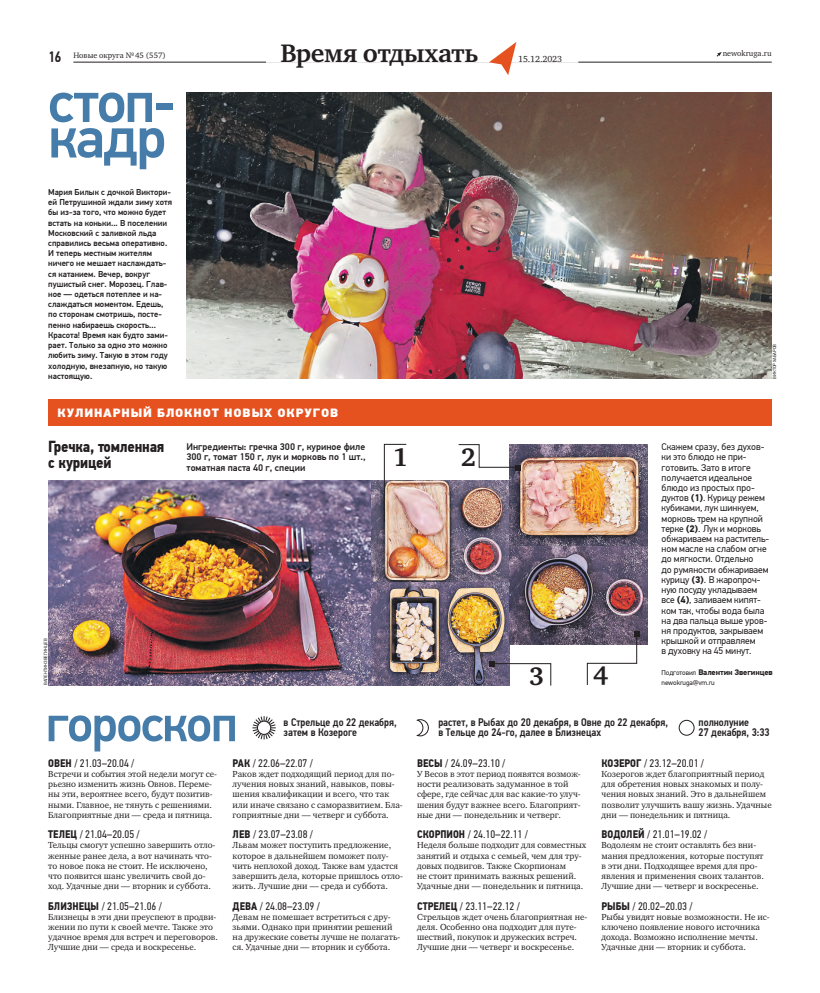
<style>
.page{position:relative;width:820px;height:993px;background:#fff}
.page>*{position:absolute;margin:0;border:0;box-sizing:border-box;transform-origin:0 0}
.t1{font:500 58.8px "PF Din Text Pro";letter-spacing:-.035em;color:#457ca9}
.t2{font:500 51.4px "PF Din Text Pro";letter-spacing:-.035em;color:#457ca9}
.t3{font:700 26px "Charter ITC";letter-spacing:-.01em;color:#231f20}
.t4{font:700 16px/16px "PF Din Text Cond Pro";letter-spacing:-.01em;color:#231f20}
.t5{font:500 15px "PF Din Text Cond Pro";color:#231f20}
.t6{font:900 12px "PF Din Text Pro";letter-spacing:.07em;color:#fff}
.t7{font:11px "PF Din Text Cond Pro";color:#231f20}
.t8{font:500 11px/10.2px "PF Din Text Cond Pro";color:#231f20}
.t9{font:9.6px/10.2px "PF Din Text Pro";letter-spacing:-.005em;color:#231f20}
.t10{font:500 9.6px/10.2px "PF Din Text Pro";color:#231f20;text-align:justify}
.t11{font:9px/10.2px "Charter ITC";color:#231f20}
.t12{font:500 8.5px/10.2px "PF Din Text Pro";color:#231f20}
.t13{font:8px "Charter ITC";color:#231f20}
.t14{font:700 8px "PF Din Text Pro";letter-spacing:-.015em;color:#231f20}
.t15{font:7px "PF Din Text Pro";letter-spacing:-.015em;color:#231f20}
.t16{font:4.5px "PF Din Text Pro";color:#231f20}
.s1{font-weight:700}
.s2{font-weight:400;font-size:7px}
</style>
<div class="page">
<svg style="left:716px;top:52px;width:5px;height:5px"></svg>
<hr style="left:73px;top:62px;width:698px;height:1px;background:#231f20">
<div style="left:266px;top:43px;width:312px;height:20px;background:#fff"></div>
<svg style="left:489px;top:42px;width:27px;height:33px"></svg>
<svg style="left:416px;top:719px;width:12px;height:17px"></svg>
<svg style="left:252px;top:716px;width:24px;height:23px"></svg>
<div style="left:678px;top:719px;width:16px;height:16px;border:1px solid #231f20;border-radius:50%"></div>
<img style="left:186px;top:93px;width:585px;height:285px">
<img style="left:48px;top:480px;width:461px;height:204px">
<img style="left:509px;top:444px;width:138px;height:200px">
<svg style="left:383px;top:443px;width:23px;height:79px"></svg>
<svg style="left:489px;top:660px;width:62px;height:25px"></svg>
<svg style="left:586px;top:631px;width:53px;height:54px"></svg>
<svg style="left:458px;top:444px;width:63px;height:26px"></svg>
<div style="left:48px;top:399px;width:723px;height:26px;background:#e65120"></div>
<h3 class="t5" style="left:48px;top:51px;width:15px">16</h3>
<h3 class="t3" style="left:280px;top:42px;width:199px">Время отдыхать</h3>
<p class="t13" style="left:722px;top:50px;width:51px">newokruga.ru</p>
<p class="t13" style="left:73px;top:52px;width:94px">Новые округа № 45 (557)</p>
<p class="t11" style="left:518px;top:55px;width:45px">15.12.2023</p>
<h1 class="t1" style="left:48px;top:78px;width:128px">стоп-</h1>
<h1 class="t1" style="left:48px;top:113px;width:120px">кадр</h1>
<p class="t12" style="left:48px;top:188px;width:125px">Мария Билык с дочкой Виктори&shy;ей Петрушиной ждали зиму хотя бы из-за того, что можно будет встать на коньки... В поселении<br>Московский с заливкой льда справились весьма оперативно.<br>И теперь местным жителям ничего не мешает наслаждать&shy;ся катанием. Вечер, вокруг пушистый снег. Морозец. Глав&shy;ное — одеться потеплее и на&shy;слаждаться моментом. Едешь, по сторонам смотришь, посте&shy;пенно набираешь скорость...<br>Красота! Время как будто зами&shy;рает. Только за одно это можно любить зиму. Такую в этом году холодную, внезапную, но такую настоящую.</p>
<h3 class="t6" style="left:58px;top:407px;width:282px">КУЛИНАРНЫЙ БЛОКНОТ НОВЫХ ОКРУГОВ</h3>
<p class="t16" style="left:772px;top:378px;width:36px;rotate:-90deg">ВИКТОР ХАБАРОВ</p>
<h3 class="t4" style="left:48px;top:439px;width:118px">Гречка, томленная с курицей</h3>
<p class="t10" style="left:186px;top:442px;width:181px">Ингредиенты: гречка 300 г, куриное филе 300 г, томат 150 г, лук и морковь по 1 шт., томатная паста 40 г, специи</p>
<p class="t9" style="left:661px;top:442px;width:109px">Скажем сразу, без духов&shy;ки это блюдо не при&shy;готовить. Зато в итоге получается идеальное блюдо из простых про&shy;дуктов <span class="s1">(1)</span>. Курицу режем кубиками, лук шинкуем, морковь трем на крупной терке <span class="s1">(2)</span>. Лук и морковь обжариваем на раститель&shy;ном масле на слабом огне до мягкости. Отдельно<br>до румяности обжариваем курицу <span class="s1">(3)</span>. В жаропроч&shy;ную посуду укладываем все <span class="s1">(4)</span>, заливаем кипят&shy;ком так, чтобы вода была на два пальца выше уров&shy;ня продуктов, закрываем крышкой и отправляем<br>в духовку на 45 минут.</p>
<p class="t14" style="left:661px;top:668px;width:112px"><span class="s2">Подготовил</span> Валентин Звегинцев</p>
<p class="t15" style="left:661px;top:679px;width:55px">newokruga@vm.ru</p>
<h3 class="t3" style="left:393px;top:446px;width:17px">1</h3>
<h3 class="t3" style="left:460px;top:446px;width:17px">2</h3>
<p class="t16" style="left:44px;top:684px;width:48px;rotate:-90deg">ВАЛЕНТИНЗВЕГИНЦЕВ</p>
<h3 class="t3" style="left:593px;top:664px;width:17px">4</h3>
<h3 class="t3" style="left:529px;top:665px;width:17px">3</h3>
<h2 class="t2" style="left:46px;top:702px;width:194px">гороскоп</h2>
<p class="t7" style="left:48px;top:758px;width:88px"><span class="s1">ОВЕН</span> / 21.03–20.04 /</p>
<p class="t11" style="left:48px;top:769px;width:170px">Встречи и события этой недели могут се&shy;рьезно изменить жизнь Овнов. Переме&shy;ны эти, вероятнее всего, будут позитив&shy;ными. Главное, не тянуть с решениями.<br>Благоприятные дни — среда и пятница.</p>
<p class="t7" style="left:232px;top:829px;width:82px"><span class="s1">ЛЕВ</span> / 23.07–23.08 /</p>
<p class="t11" style="left:232px;top:840px;width:172px">Львам может поступить предложение, которое в дальнейшем поможет полу&shy;чить неплохой доход. Также вам удастся завершить дела, которые пришлось отло&shy;жить. Лучшие дни — среда и суббота.</p>
<p class="t8" style="left:283px;top:717px;width:115px">в Стрельце до 22 декабря, затем в Козероге</p>
<p class="t8" style="left:438px;top:717px;width:231px">растет, в Рыбах до 20 декабря, в Овне до 22 декабря, в Тельце до 24-го, далее в Близнецах</p>
<p class="t8" style="left:698px;top:717px;width:73px">полнолуние<br>27 декабря, 3:33</p>
<p class="t7" style="left:232px;top:758px;width:82px"><span class="s1">РАК</span> / 22.06–22.07 /</p>
<p class="t11" style="left:232px;top:769px;width:171px">Раков ждет подходящий период для по&shy;лучения новых знаний, навыков, повы&shy;шения квалификации и всего, что так или иначе связано с саморазвитием. Бла&shy;гоприятные дни — четверг и суббота.</p>
<p class="t7" style="left:417px;top:758px;width:90px"><span class="s1">ВЕСЫ</span> / 24.09–23.10 /</p>
<p class="t11" style="left:417px;top:769px;width:165px">У Весов в этот период появятся возмож&shy;ности реализовать задуманное в той сфере, где сейчас для вас какие-то улуч&shy;шения будут важнее всего. Благоприят&shy;ные дни — понедельник и четверг.</p>
<p class="t7" style="left:601px;top:758px;width:104px"><span class="s1">КОЗЕРОГ</span> / 23.12–20.01 /</p>
<p class="t11" style="left:601px;top:769px;width:172px">Козерогов ждет благоприятный период для обретения новых знакомых и полу&shy;чения новых знаний. Это в дальнейшем позволит улучшить вашу жизнь. Удачные дни — понедельник и пятница.</p>
<p class="t7" style="left:601px;top:829px;width:107px"><span class="s1">ВОДОЛЕЙ</span> / 21.01–19.02 /</p>
<p class="t11" style="left:601px;top:840px;width:164px">Водолеям не стоит оставлять без вни&shy;мания предложения, которые поступят в эти дни. Подходящее время для про&shy;явления и применения своих талантов.<br>Лучшие дни — четверг и воскресенье.</p>
<p class="t7" style="left:48px;top:829px;width:93px"><span class="s1">ТЕЛЕЦ</span> / 21.04–20.05 /</p>
<p class="t11" style="left:48px;top:840px;width:169px">Тельцы смогут успешно завершить отло&shy;женные ранее дела, а вот начинать что&shy;то новое пока не стоит. Не исключено, что появится шанс увеличить свой до&shy;ход. Удачные дни — вторник и суббота.</p>
<p class="t7" style="left:417px;top:829px;width:112px"><span class="s1">СКОРПИОН</span> / 24.10–22.11 /</p>
<p class="t11" style="left:417px;top:840px;width:171px">Неделя больше подходит для совместных занятий и отдыха с семьей, чем для тру&shy;довых подвигов. Также Скорпионам<br>не стоит принимать важных решений.<br>Удачные дни — понедельник и пятница.</p>
<p class="t7" style="left:48px;top:901px;width:115px"><span class="s1">БЛИЗНЕЦЫ</span> / 21.05–21.06 /</p>
<p class="t11" style="left:48px;top:912px;width:171px">Близнецы в эти дни преуспеют в продви&shy;жении по пути к своей мечте. Также это удачное время для встреч и переговоров.<br>Лучшие дни — среда и воскресенье.</p>
<p class="t7" style="left:232px;top:901px;width:89px"><span class="s1">ДЕВА</span> / 24.08–23.09 /</p>
<p class="t11" style="left:232px;top:912px;width:169px">Девам не помешает встретиться с дру&shy;зьями. Однако при принятии решений на дружеские советы лучше не полагать&shy;ся. Удачные дни — вторник и суббота.</p>
<p class="t7" style="left:417px;top:901px;width:104px"><span class="s1">СТРЕЛЕЦ</span> / 23.11–22.12 /</p>
<p class="t11" style="left:417px;top:912px;width:172px">Стрельцов ждет очень благоприятная не&shy;деля. Особенно она подходит для путе&shy;шествий, покупок и дружеских встреч.<br>Лучшие дни — четверг и воскресенье.</p>
<p class="t7" style="left:601px;top:901px;width:93px"><span class="s1">РЫБЫ</span> / 20.02–20.03 /</p>
<p class="t11" style="left:601px;top:912px;width:170px">Рыбы увидят новые возможности. Не ис&shy;ключено появление нового источника дохода. Возможно исполнение мечты.<br>Удачные дни — вторник и суббота.</p>
</div>
